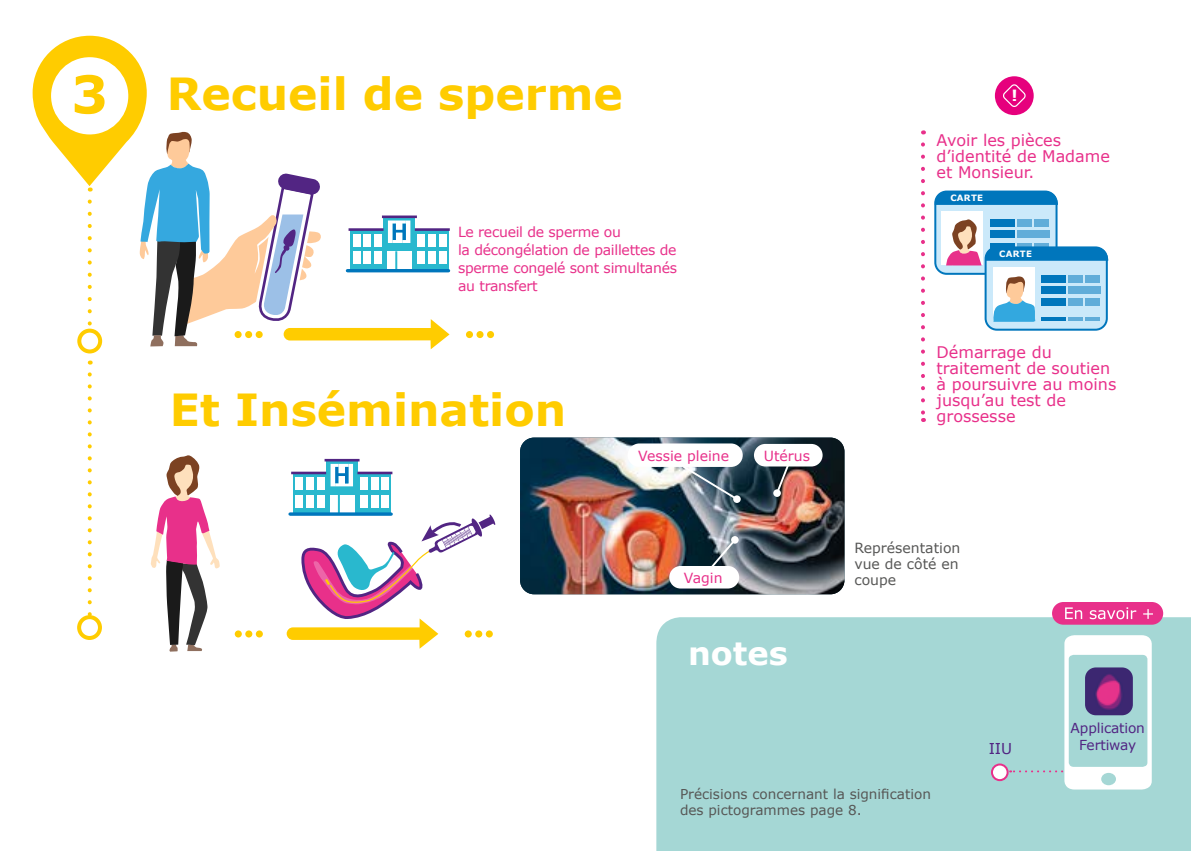
<style>
.page{position:relative;width:1191px;height:851px;background:#fff}
.page>*{position:absolute;margin:0;border:0;box-sizing:border-box;transform-origin:0 0}
.t1{font:700 52px "Verdana";color:#fc0}
.t2{font:700 44.2px "Verdana";color:#fc0}
.t3{font:700 32px "Verdana";color:#fff}
.t4{font:16px/16px "Verdana";color:#e8308a}
.t5{font:700 15.4px "Verdana";color:#fff}
.t6{font:15px "Verdana";color:#522583}
.t7{font:14px/18px "Verdana";letter-spacing:-.02em;color:#e8308a}
.t8{font:14px/16px "Verdana";color:#575756}
.t9{font:14px "Verdana";color:#e8308a}
.t10{font:13.8px/16.2px "Verdana";letter-spacing:-.01em;color:#522583;text-align:center}
.t11{font:13.6px/16px "Verdana";color:#575756}
.t12{font:700 8.6px "Verdana";letter-spacing:.035em;color:#fff}
</style>
<div class="page">
<svg style="left:88px;top:374px;width:4px;height:241px"></svg>
<div style="left:77px;top:328px;width:25px;height:25px;border:4px solid #fc0;border-radius:50%"></div>
<div style="left:77px;top:615px;width:25px;height:25px;border:4px solid #fc0;border-radius:50%"></div>
<svg style="left:921px;top:144px;width:4px;height:278px"></svg>
<div style="left:935px;top:191px;width:121px;height:83px;background:#cbe9fa;border-radius:11px"></div>
<div style="left:934px;top:190px;width:123px;height:85px;border:2px solid #0076bc;border-radius:11px"></div>
<svg style="left:934px;top:190px;width:124px;height:16px;background:#1f87c4"></svg>
<div style="left:941px;top:211px;width:41px;height:54px;background:#fff"></div>
<div style="left:985px;top:247px;width:121px;height:82px;background:#cbe9fa;border-radius:11px"></div>
<div style="left:984px;top:246px;width:123px;height:84px;border:2px solid #0076bc;border-radius:11px"></div>
<svg style="left:946px;top:219px;width:163px;height:46px"></svg>
<div style="left:993px;top:267px;width:41px;height:54px;background:#fff"></div>
<svg style="left:993px;top:276px;width:42px;height:46px"></svg>
<div style="left:1041px;top:275px;width:24px;height:8px;background:#0076bc"></div>
<div style="left:1041px;top:298px;width:24px;height:8px;background:#0076bc"></div>
<hr style="left:1041px;top:317px;width:24px;height:4px;background:#0076bc">
<div style="left:1041px;top:286px;width:24px;height:8px;background:#0076bc"></div>
<div style="left:1067px;top:275px;width:15px;height:8px;background:#61add9"></div>
<div style="left:1067px;top:298px;width:15px;height:8px;background:#61add9"></div>
<svg style="left:1068px;top:317px;width:14px;height:4px"></svg>
<div style="left:1067px;top:286px;width:33px;height:8px;background:#61add9"></div>
<div style="left:1085px;top:275px;width:14px;height:8px;background:#61add9"></div>
<div style="left:1085px;top:298px;width:14px;height:8px;background:#61add9"></div>
<hr style="left:1085px;top:317px;width:14px;height:4px;background:#61add9">
<div style="left:245px;top:630px;width:7px;height:7px;background:#fc0;border-radius:50%"></div>
<div style="left:235px;top:630px;width:7px;height:7px;background:#fc0;border-radius:50%"></div>
<div style="left:256px;top:630px;width:7px;height:7px;background:#fc0;border-radius:50%"></div>
<svg style="left:151px;top:455px;width:69px;height:196px"></svg>
<svg style="left:293px;top:486px;width:33px;height:8px"></svg>
<svg style="left:357px;top:486px;width:34px;height:8px"></svg>
<div style="left:326px;top:461px;width:31px;height:52px;background:#29b8ce"></div>
<svg style="left:291px;top:459px;width:101px;height:27px"></svg>
<div style="left:317px;top:477px;width:7px;height:12px;background:#fff"></div>
<div style="left:382px;top:477px;width:7px;height:12px;background:#fff"></div>
<div style="left:296px;top:477px;width:7px;height:12px;background:#fff"></div>
<div style="left:360px;top:477px;width:7px;height:12px;background:#fff"></div>
<div style="left:306px;top:477px;width:7px;height:12px;background:#fff"></div>
<div style="left:371px;top:477px;width:7px;height:12px;background:#fff"></div>
<div style="left:476px;top:331px;width:7px;height:7px;background:#fc0;border-radius:50%"></div>
<div style="left:466px;top:331px;width:7px;height:7px;background:#fc0;border-radius:50%"></div>
<div style="left:487px;top:331px;width:7px;height:7px;background:#fc0;border-radius:50%"></div>
<svg style="left:33px;top:36px;width:417px;height:313px"></svg>
<div style="left:374px;top:234px;width:7px;height:12px;background:#fff"></div>
<div style="left:374px;top:252px;width:7px;height:12px;background:#fff"></div>
<div style="left:439px;top:234px;width:7px;height:12px;background:#fff"></div>
<div style="left:439px;top:252px;width:7px;height:12px;background:#fff"></div>
<div style="left:353px;top:234px;width:7px;height:12px;background:#fff"></div>
<div style="left:353px;top:252px;width:7px;height:12px;background:#fff"></div>
<div style="left:418px;top:234px;width:7px;height:12px;background:#fff"></div>
<div style="left:418px;top:252px;width:7px;height:12px;background:#fff"></div>
<div style="left:364px;top:234px;width:7px;height:12px;background:#fff"></div>
<div style="left:364px;top:252px;width:7px;height:12px;background:#fff"></div>
<div style="left:428px;top:234px;width:7px;height:12px;background:#fff"></div>
<div style="left:428px;top:252px;width:7px;height:12px;background:#fff"></div>
<hr style="left:347px;top:269px;width:101px;height:3px;background:#0076bc">
<div style="left:995px;top:76px;width:38px;height:39px;background:#e6007d;border-radius:50%"></div>
<svg style="left:1003px;top:84px;width:23px;height:23px"></svg>
<img style="left:520px;top:437px;width:324px;height:157px">
<svg style="left:681px;top:464px;width:58px;height:37px;background:#6b7e8a"></svg>
<div style="left:733px;top:495px;width:7px;height:8px;background:#fff;border-radius:50%"></div>
<svg style="left:774px;top:466px;width:17px;height:29px"></svg>
<div style="left:773px;top:489px;width:8px;height:8px;background:#fff;border-radius:50%"></div>
<div style="left:754px;top:444px;width:68px;height:22px;background:#fff;border-radius:11px"></div>
<div style="left:627px;top:443px;width:115px;height:24px;background:#fff;border-radius:12px"></div>
<div style="left:669px;top:566px;width:70px;height:22px;background:#fff;border-radius:11px"></div>
<svg style="left:704px;top:537px;width:33px;height:34px"></svg>
<div style="left:731px;top:536px;width:7px;height:7px;background:#fff;border-radius:50%"></div>
<svg style="left:287px;top:494px;width:208px;height:154px"></svg>
<div style="left:656px;top:617px;width:535px;height:233px;background:#a5d7d5"></div>
<div style="left:1052px;top:602px;width:111px;height:22px;background:#e8308a;border-radius:11px"></div>
<svg style="left:1065px;top:607px;width:88px;height:12px"></svg>
<div style="left:992px;top:764px;width:15px;height:16px;background:#fff;border-radius:50%"></div>
<div style="left:991px;top:763px;width:17px;height:18px;border:2px solid #e8308a;border-radius:50%"></div>
<svg style="left:1010px;top:635px;width:141px;height:154px"></svg>
<h1 class="t1" style="left:71px;top:58px;width:38px">3</h1>
<h2 class="t2" style="left:167px;top:63px;width:457px">Recueil de sperme</h2>
<p class="t7" style="left:458px;top:222px;width:220px">Le recueil de sperme ou<br>la décongélation de paillettes de sperme congelé sont simultanés au transfert</p>
<h2 class="t2" style="left:170px;top:378px;width:398px">Et Insémination</h2>
<p class="t9" style="left:638px;top:446px;width:92px">Vessie pleine</p>
<p class="t7" style="left:764px;top:446px;width:48px">Utérus</p>
<p class="t7" style="left:684px;top:568px;width:40px">Vagin</p>
<h3 class="t3" style="left:688px;top:631px;width:101px">notes</h3>
<p class="t5" style="left:1011px;top:84px;width:8px">!</p>
<p class="t4" style="left:936px;top:131px;width:175px">Avoir les pièces d’identité de Madame et Monsieur.</p>
<p class="t12" style="left:950px;top:192px;width:34px">CARTE</p>
<p class="t12" style="left:999px;top:248px;width:34px">CARTE</p>
<p class="t4" style="left:936px;top:344px;width:181px">Démarrage du traitement de soutien à poursuivre au moins jusqu’au test de grossesse</p>
<p class="t8" style="left:854px;top:539px;width:107px">Représentation vue de côté en coupe</p>
<p class="t6" style="left:988px;top:738px;width:25px">IIU</p>
<p class="t10" style="left:1070px;top:720px;width:76px">Application<br>Fertiway</p>
<p class="t11" style="left:680px;top:786px;width:252px">Précisions concernant la signification des pictogrammes page 8.</p>
</div>
